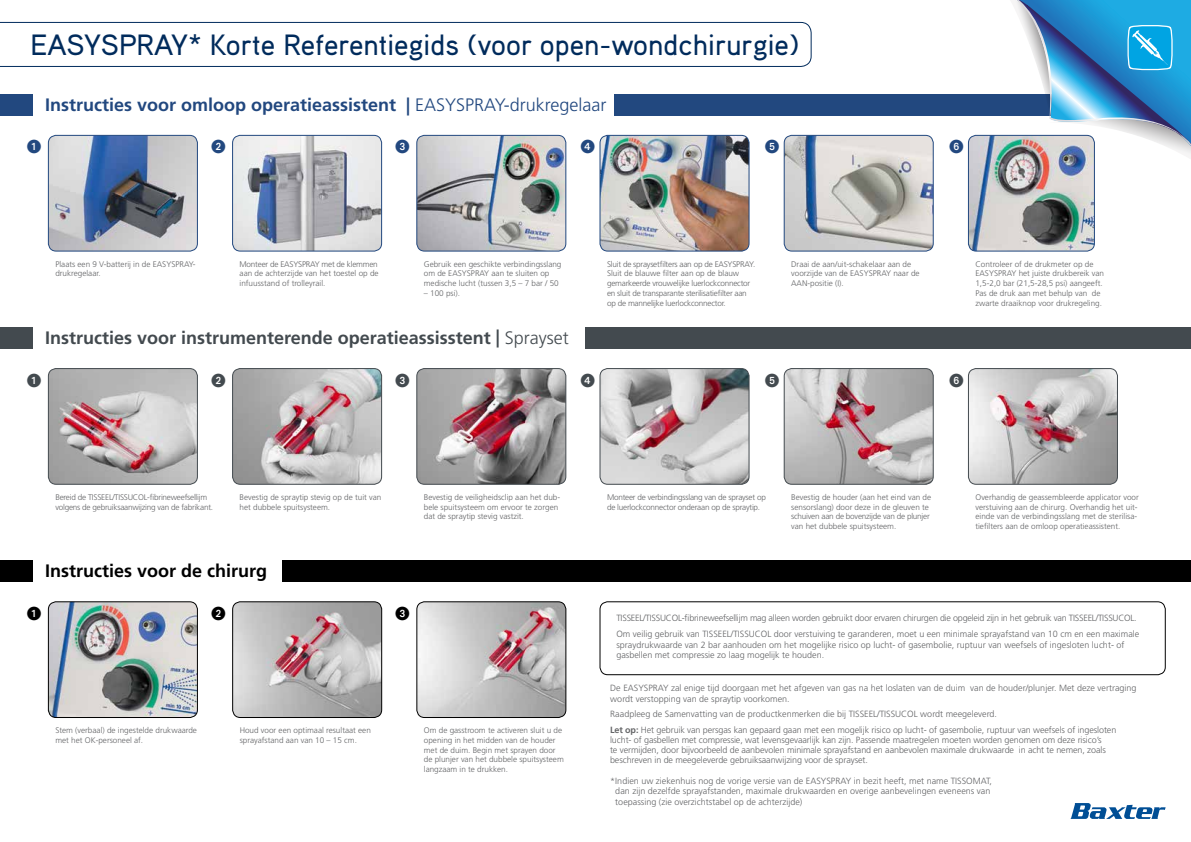
<style>
.page{position:relative;width:1191px;height:842px;background:#fff}
.page>*{position:absolute;margin:0;border:0;box-sizing:border-box;transform-origin:0 0}
.t1{font:500 29.3px "Aaux Pro";color:#002b5c}
.t2{font:700 18px "Frutiger";color:#22487f}
.t3{font:700 18px "Frutiger";color:#434a4f}
.t4{font:700 18px "Frutiger";color:#000}
.t5{font:14px "European Pi One";color:#22487f}
.t6{font:14px "European Pi One";color:#434a4f}
.t7{font:14px "European Pi One";color:#000}
.t8{font:300 9px/10.8px "Frutiger";color:#636466}
.t9{font:300 9px/15.6px "Frutiger";letter-spacing:-.025em;color:#636466}
.t10{font:300 8.1px/9.8px "Frutiger";color:#636466}
.t11{font:300 8.1px/9.8px "Frutiger";letter-spacing:-.025em;color:#636466}
.s1{font-weight:300}
.s2{font-weight:700}
</style>
<div class="page">
<div style="left:614px;top:94px;width:532px;height:22px;background:#22487f"></div>
<div style="left:585px;top:327px;width:606px;height:22px;background:#434a4f"></div>
<div style="left:283px;top:560px;width:908px;height:22px;background:#000"></div>
<svg style="left:1070px;top:803px;width:95px;height:16px"></svg>
<img style="left:48px;top:135px;width:149px;height:116px">
<div style="left:48px;top:135px;width:150px;height:116px;border:1px solid #22487f;border-radius:8px"></div>
<img style="left:968px;top:135px;width:126px;height:116px">
<div style="left:968px;top:135px;width:126px;height:116px;border:1px solid #22487f;border-radius:8px"></div>
<img style="left:784px;top:135px;width:149px;height:116px">
<div style="left:784px;top:135px;width:149px;height:116px;border:1px solid #22487f;border-radius:8px"></div>
<img style="left:601px;top:135px;width:148px;height:116px">
<div style="left:599px;top:135px;width:150px;height:116px;border:1px solid #22487f;border-radius:8px"></div>
<img style="left:417px;top:135px;width:149px;height:116px">
<div style="left:416px;top:135px;width:150px;height:116px;border:1px solid #22487f;border-radius:8px"></div>
<img style="left:232px;top:135px;width:149px;height:116px">
<div style="left:232px;top:135px;width:150px;height:116px;border:1px solid #22487f;border-radius:8px"></div>
<div style="left:0;top:94px;width:33px;height:22px;background:#22487f"></div>
<img style="left:968px;top:369px;width:149px;height:115px">
<div style="left:968px;top:368px;width:149px;height:117px;border:1px solid #434a4f;border-radius:8px"></div>
<img style="left:784px;top:369px;width:149px;height:115px">
<div style="left:784px;top:368px;width:149px;height:117px;border:1px solid #434a4f;border-radius:8px"></div>
<img style="left:601px;top:369px;width:148px;height:115px">
<div style="left:599px;top:368px;width:150px;height:117px;border:1px solid #434a4f;border-radius:8px"></div>
<img style="left:418px;top:369px;width:148px;height:114px">
<div style="left:416px;top:368px;width:150px;height:117px;border:1px solid #434a4f;border-radius:8px"></div>
<img style="left:232px;top:369px;width:148px;height:114px">
<div style="left:232px;top:368px;width:150px;height:117px;border:1px solid #434a4f;border-radius:8px"></div>
<img style="left:48px;top:370px;width:148px;height:113px">
<div style="left:48px;top:368px;width:150px;height:117px;border:1px solid #434a4f;border-radius:8px"></div>
<div style="left:0;top:327px;width:33px;height:22px;background:#434a4f"></div>
<img style="left:234px;top:603px;width:148px;height:114px">
<div style="left:232px;top:601px;width:150px;height:117px;border:1px solid #000;border-radius:8px"></div>
<img style="left:418px;top:602px;width:148px;height:115px">
<div style="left:416px;top:601px;width:150px;height:117px;border:1px solid #000;border-radius:8px"></div>
<div style="left:0;top:560px;width:33px;height:22px;background:#000"></div>
<img style="left:1048px;top:146px;width:143px;height:14px">
<svg style="left:1016px;top:0;width:175px;height:146px"></svg>
<div style="left:599px;top:601px;width:566px;height:74px;border:1px solid #000;border-radius:8px"></div>
<img style="left:48px;top:603px;width:148px;height:114px">
<div style="left:48px;top:601px;width:150px;height:117px;border:1px solid #000;border-radius:8px"></div>
<svg style="left:0;top:22px;width:811px;height:45px"></svg>
<h1 class="t1" style="left:30px;top:26px;width:770px">EASYSPRAY* Korte Referentiegids (voor open-wondchirurgie)</h1>
<h2 class="t2" style="left:45px;top:94px;width:563px">Instructies voor omloop operatieassistent | <span class="s1">EASYSPRAY-drukregelaar</span></h2>
<h3 class="t5" style="left:27px;top:139px;width:15px">1</h3>
<h3 class="t5" style="left:211px;top:139px;width:15px">2</h3>
<h3 class="t5" style="left:395px;top:139px;width:15px">3</h3>
<h3 class="t5" style="left:581px;top:139px;width:15px">4</h3>
<h3 class="t5" style="left:765px;top:139px;width:15px">5</h3>
<h3 class="t5" style="left:949px;top:139px;width:15px">6</h3>
<p class="t10" style="left:55px;top:259px;width:142px">Plaats een 9 V-batterij in de EASYSPRAY&shy;drukregelaar.</p>
<p class="t10" style="left:975px;top:259px;width:130px">Controleer of de drukmeter op de EASYSPRAY het juiste drukbereik van 1,5-2,0 bar (21,5-28,5 psi) aangeeft.<br>Pas de druk aan met behulp van de zwarte draaiknop voor drukregeling.</p>
<p class="t11" style="left:607px;top:259px;width:150px">Sluit de spraysetfilters aan op de EASYSPRAY.<br>Sluit de blauwe filter aan op de blauw gemarkeerde vrouwelijke luerlockconnector en sluit de transparante sterilisatiefilter aan op de mannelijke luerlockconnector.</p>
<p class="t10" style="left:240px;top:259px;width:140px;text-align:justify">Monteer de EASYSPRAY met de klemmen aan de achterzijde van het toestel op de infuusstand of trolleyrail.</p>
<p class="t10" style="left:424px;top:259px;width:139px">Gebruik een geschikte verbindingsslang om de EASYSPRAY aan te sluiten op medische lucht (tussen 3,5 – 7 bar / 50</p>
<p class="t10" style="left:424px;top:288px;width:38px">– 100 psi).</p>
<p class="t10" style="left:791px;top:259px;width:130px">Draai de aan/uit-schakelaar aan de voorzijde van de EASYSPRAY naar de<br>AAN-positie (I).</p>
<h2 class="t3" style="left:45px;top:327px;width:525px">Instructies voor instrumenterende operatieassisstent | <span class="s1">Sprayset</span></h2>
<h3 class="t6" style="left:27px;top:372px;width:16px">1</h3>
<h3 class="t6" style="left:211px;top:372px;width:15px">2</h3>
<h3 class="t6" style="left:395px;top:372px;width:15px">3</h3>
<h3 class="t6" style="left:581px;top:372px;width:15px">4</h3>
<h3 class="t6" style="left:765px;top:372px;width:15px">5</h3>
<h3 class="t6" style="left:949px;top:372px;width:15px">6</h3>
<p class="t11" style="left:55px;top:492px;width:159px">Bereid de TISSEEL/TISSUCOL-fibrineweefsellijm volgens de gebruiksaanwijzing van de fabrikant.</p>
<p class="t10" style="left:240px;top:492px;width:143px">Bevestig de spraytip stevig op de tuit van het dubbele spuitsysteem.</p>
<h2 class="t4" style="left:45px;top:560px;width:224px">Instructies voor de chirurg</h2>
<p class="t10" style="left:424px;top:492px;width:138px">Bevestig de veiligheidsclip aan het dub&shy;bele spuitsysteem om ervoor te zorgen dat de spraytip stevig vastzit.</p>
<p class="t11" style="left:607px;top:492px;width:160px">Monteer de verbindingsslang van de sprayset op de luerlockconnector onderaan op de spraytip.</p>
<p class="t10" style="left:791px;top:492px;width:141px">Bevestig de houder (aan het eind van de sensorslang) door deze in de gleuven te schuiven aan de bovenzijde van de plunjer van het dubbele spuitsysteem.</p>
<p class="t10" style="left:975px;top:492px;width:165px">Overhandig de geassembleerde applicator voor verstuiving aan de chirurg. Overhandig het uit&shy;einde van de verbindingsslang met de sterilisa&shy;tiefilters aan de omloop operatieassistent.</p>
<h3 class="t7" style="left:27px;top:605px;width:16px">1</h3>
<h3 class="t7" style="left:211px;top:605px;width:15px">2</h3>
<h3 class="t7" style="left:395px;top:605px;width:15px">3</h3>
<p class="t10" style="left:55px;top:725px;width:143px">Stem (verbaal) de ingestelde drukwaarde met het OK-personeel af.</p>
<p class="t10" style="left:240px;top:725px;width:133px">Houd voor een optimaal resultaat een sprayafstand aan van 10 – 15 cm.</p>
<p class="t10" style="left:424px;top:725px;width:141px">Om de gasstroom te activeren sluit u de opening in het midden van de houder met de duim. Begin met sprayen door de plunjer van het dubbele spuitsysteem langzaam in te drukken.</p>
<p class="t9" style="left:616px;top:610px;width:524px">TISSEEL/TISSUCOL-fibrineweefsellijm mag alleen worden gebruikt door ervaren chirurgen die opgeleid zijn in het gebruik van TISSEEL/TISSUCOL.<br>Om veilig gebruik van TISSEEL/TISSUCOL door verstuiving te garanderen, moet u een minimale sprayafstand van 10 cm en een maximale</p>
<p class="t8" style="left:616px;top:639px;width:509px">spraydrukwaarde van 2 bar aanhouden om het mogelijke risico op lucht- of gasembolie, ruptuur van weefsels of ingesloten lucht- of gasbellen met compressie zo laag mogelijk te houden.</p>
<p class="t8" style="left:610px;top:682px;width:528px">De EASYSPRAY zal enige tijd doorgaan met het afgeven van gas na het loslaten van de duim van de houder/plunjer. Met deze vertraging wordt verstopping van de spraytip voorkomen.</p>
<p class="t8" style="left:610px;top:709px;width:388px">Raadpleeg de Samenvatting van de productkenmerken die bij TISSEEL/TISSUCOL wordt meegeleverd.</p>
<p class="t8" style="left:610px;top:725px;width:508px;line-height:9.9px"><span class="s2">Let op:</span> Het gebruik van persgas kan gepaard gaan met een mogelijk risico op lucht- of gasembolie, ruptuur van weefsels of ingesloten lucht- of gasbellen met compressie, wat levensgevaarlijk kan zijn. Passende maatregelen moeten worden genomen om deze risico’s<br>te vermijden, door bijvoorbeeld de aanbevolen minimale sprayafstand en aanbevolen maximale drukwaarde in acht te nemen, zoals beschreven in de meegeleverde gebruiksaanwijzing voor de sprayset.</p>
<p class="t8" style="left:615px;top:775px;width:378px;text-indent:-5px">*Indien uw ziekenhuis nog de vorige versie van de EASYSPRAY in bezit heeft, met name TISSOMAT, dan zijn dezelfde sprayafstanden, maximale drukwaarden en overige aanbevelingen eveneens van toepassing (zie overzichtstabel op de achterzijde)</p>
</div>
